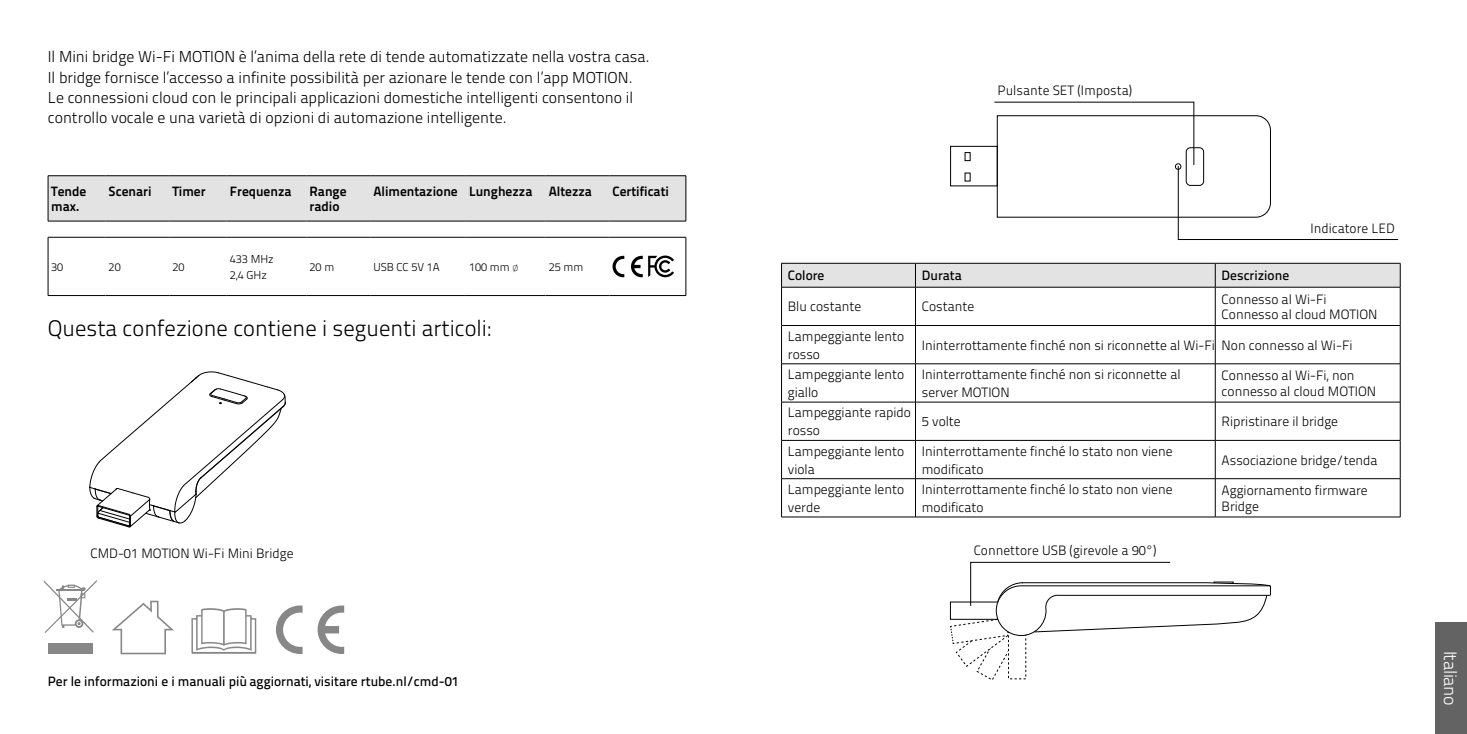
<style>
.page{position:relative;width:1467px;height:734px;background:#fff}
.page>*{position:absolute;margin:0;border:0;box-sizing:border-box;transform-origin:0 0}
.t1{font:22.5px "Titillium Text 14 L 250 wt";color:#000}
.t2{font:18px "Titillium Text 14 L 250 wt";letter-spacing:-.02em;color:#fff}
.t3{font:15.75px/20.2px "Titillium Text 14 L 250 wt";color:#000}
.t4{font:13.5px/18px "Titillium Text 14 L 250 wt";color:#000}
.t5{font:13.5px "Titillium Text 14 L 600 wt";color:#000}
.t6{font:13.5px/15.8px "Titillium Text 14 L 800 wt";color:#000}
.t7{font:13.5px "Titillium Maps 26 L 250 wt";color:#000}
.t8{font:11.47px/16px "Titillium Text 14 L 250 wt";color:#000}
</style>
<div class="page">
<div style="left:48px;top:643px;width:44px;height:11px;background:#878787"></div>
<svg style="left:44px;top:580px;width:53px;height:53px"></svg>
<svg style="left:112px;top:600px;width:62px;height:54px"></svg>
<svg style="left:191px;top:608px;width:65px;height:45px"></svg>
<svg style="left:276px;top:605px;width:27px;height:49px"></svg>
<svg style="left:318px;top:605px;width:26px;height:49px"></svg>
<svg style="left:89px;top:371px;width:197px;height:156px"></svg>
<svg style="left:950px;top:561px;width:321px;height:119px"></svg>
<div style="left:950px;top:146px;width:48px;height:40px;border:1px solid #000"></div>
<div style="left:965px;top:152px;width:5px;height:9px;border:1px solid #000"></div>
<svg style="left:994px;top:102px;width:405px;height:138px"></svg>
<div style="left:1435px;top:622px;width:32px;height:111px;background:#646363"></div>
<div style="left:49px;top:176px;width:636px;height:45px;background:#e3e3e3"></div>
<hr style="left:48px;top:175px;width:57px;height:1px;background:#000">
<hr style="left:105px;top:175px;width:64px;height:1px;background:#000">
<hr style="left:169px;top:175px;width:58px;height:1px;background:#000">
<hr style="left:227px;top:175px;width:79px;height:1px;background:#000">
<hr style="left:306px;top:175px;width:64px;height:1px;background:#000">
<hr style="left:370px;top:175px;width:96px;height:1px;background:#000">
<hr style="left:466px;top:175px;width:80px;height:1px;background:#000">
<hr style="left:546px;top:175px;width:63px;height:1px;background:#000">
<hr style="left:609px;top:175px;width:77px;height:1px;background:#000">
<hr style="left:685px;top:176px;width:1px;height:45px;background:#000">
<hr style="left:48px;top:221px;width:57px;height:1px;background:#000">
<hr style="left:105px;top:221px;width:64px;height:1px;background:#000">
<hr style="left:169px;top:221px;width:58px;height:1px;background:#000">
<hr style="left:227px;top:221px;width:79px;height:1px;background:#000">
<hr style="left:306px;top:221px;width:64px;height:1px;background:#000">
<hr style="left:370px;top:221px;width:96px;height:1px;background:#000">
<hr style="left:466px;top:221px;width:80px;height:1px;background:#000">
<hr style="left:546px;top:221px;width:63px;height:1px;background:#000">
<hr style="left:609px;top:221px;width:77px;height:1px;background:#000">
<hr style="left:48px;top:237px;width:1px;height:58px;background:#000">
<hr style="left:48px;top:176px;width:1px;height:45px;background:#000">
<hr style="left:48px;top:237px;width:57px;height:1px;background:#000">
<hr style="left:105px;top:237px;width:64px;height:1px;background:#000">
<hr style="left:169px;top:237px;width:58px;height:1px;background:#000">
<hr style="left:227px;top:237px;width:79px;height:1px;background:#000">
<hr style="left:306px;top:237px;width:64px;height:1px;background:#000">
<hr style="left:370px;top:237px;width:96px;height:1px;background:#000">
<hr style="left:466px;top:237px;width:80px;height:1px;background:#000">
<hr style="left:546px;top:237px;width:63px;height:1px;background:#000">
<hr style="left:609px;top:237px;width:77px;height:1px;background:#000">
<hr style="left:685px;top:237px;width:1px;height:58px;background:#000">
<hr style="left:48px;top:295px;width:57px;height:1px;background:#000">
<hr style="left:105px;top:295px;width:64px;height:1px;background:#000">
<hr style="left:169px;top:295px;width:58px;height:1px;background:#000">
<hr style="left:227px;top:295px;width:79px;height:1px;background:#000">
<hr style="left:306px;top:295px;width:64px;height:1px;background:#000">
<hr style="left:370px;top:295px;width:96px;height:1px;background:#000">
<hr style="left:466px;top:295px;width:80px;height:1px;background:#000">
<hr style="left:546px;top:295px;width:63px;height:1px;background:#000">
<hr style="left:609px;top:295px;width:77px;height:1px;background:#000">
<svg style="left:613px;top:256px;width:11px;height:21px"></svg>
<svg style="left:631px;top:255px;width:43px;height:22px"></svg>
<svg style="left:782px;top:288px;width:618px;height:190px"></svg>
<hr style="left:781px;top:287px;width:1px;height:38px;background:#000">
<hr style="left:915px;top:287px;width:1px;height:38px;background:#000">
<hr style="left:1215px;top:325px;width:1px;height:38px;background:#000">
<hr style="left:1400px;top:325px;width:1px;height:39px;background:#000">
<hr style="left:1215px;top:364px;width:1px;height:38px;background:#000">
<hr style="left:1400px;top:364px;width:1px;height:38px;background:#000">
<hr style="left:1215px;top:402px;width:1px;height:38px;background:#000">
<hr style="left:1400px;top:402px;width:1px;height:38px;background:#000">
<hr style="left:1215px;top:440px;width:1px;height:38px;background:#000">
<hr style="left:1400px;top:440px;width:1px;height:38px;background:#000">
<hr style="left:1215px;top:479px;width:1px;height:37px;background:#000">
<hr style="left:1400px;top:478px;width:1px;height:38px;background:#000">
<hr style="left:782px;top:287px;width:133px;height:1px;background:#000">
<hr style="left:915px;top:287px;width:300px;height:1px;background:#000">
<hr style="left:1215px;top:287px;width:185px;height:1px;background:#000">
<hr style="left:781px;top:325px;width:134px;height:1px;background:#000">
<hr style="left:915px;top:325px;width:300px;height:1px;background:#000">
<hr style="left:1215px;top:325px;width:185px;height:1px;background:#000">
<hr style="left:781px;top:363px;width:134px;height:1px;background:#000">
<hr style="left:915px;top:363px;width:300px;height:1px;background:#000">
<hr style="left:1215px;top:363px;width:185px;height:1px;background:#000">
<hr style="left:781px;top:401px;width:134px;height:1px;background:#000">
<hr style="left:915px;top:401px;width:300px;height:1px;background:#000">
<hr style="left:1215px;top:401px;width:185px;height:1px;background:#000">
<hr style="left:781px;top:440px;width:134px;height:1px;background:#000">
<hr style="left:915px;top:440px;width:300px;height:1px;background:#000">
<hr style="left:1215px;top:440px;width:185px;height:1px;background:#000">
<hr style="left:781px;top:478px;width:134px;height:1px;background:#000">
<hr style="left:915px;top:478px;width:300px;height:1px;background:#000">
<hr style="left:1215px;top:478px;width:185px;height:1px;background:#000">
<hr style="left:781px;top:516px;width:134px;height:1px;background:#000">
<hr style="left:915px;top:516px;width:300px;height:1px;background:#000">
<hr style="left:1215px;top:516px;width:185px;height:1px;background:#000">
<svg style="left:781px;top:263px;width:620px;height:24px;background:#d7d7d7"></svg>
<hr style="left:1215px;top:287px;width:1px;height:38px;background:#000">
<hr style="left:1400px;top:287px;width:1px;height:38px;background:#000">
<hr style="left:781px;top:325px;width:1px;height:38px;background:#000">
<hr style="left:915px;top:325px;width:1px;height:38px;background:#000">
<hr style="left:781px;top:364px;width:1px;height:38px;background:#000">
<hr style="left:915px;top:364px;width:1px;height:38px;background:#000">
<hr style="left:781px;top:402px;width:1px;height:38px;background:#000">
<hr style="left:915px;top:402px;width:1px;height:38px;background:#000">
<hr style="left:781px;top:440px;width:1px;height:38px;background:#000">
<hr style="left:915px;top:440px;width:1px;height:38px;background:#000">
<hr style="left:781px;top:479px;width:1px;height:37px;background:#000">
<hr style="left:915px;top:479px;width:1px;height:37px;background:#000">
<p class="t3" style="left:48px;top:47px;width:603px">Il Mini bridge Wi-Fi MOTION è l’anima della rete di tende automatizzate nella vostra casa.<br>Il bridge fornisce l’accesso a infinite possibilità per azionare le tende con l’app MOTION.<br>Le connessioni cloud con le principali applicazioni domestiche intelligenti consentono il controllo vocale e una varietà di opzioni di automazione intelligente.</p>
<p class="t6" style="left:51px;top:183px;width:37px">Tende max.</p>
<p class="t6" style="left:109px;top:183px;width:44px">Scenari</p>
<p class="t6" style="left:172px;top:183px;width:35px">Timer</p>
<p class="t6" style="left:230px;top:183px;width:63px">Frequenza</p>
<p class="t6" style="left:310px;top:183px;width:39px">Range radio</p>
<p class="t6" style="left:373px;top:183px;width:220px">Alimentazione Lunghezza Altezza</p>
<p class="t6" style="left:613px;top:183px;width:58px">Certificati</p>
<p class="t8" style="left:51px;top:259px;width:14px">30</p>
<p class="t8" style="left:109px;top:259px;width:14px">20</p>
<p class="t8" style="left:172px;top:259px;width:14px">20</p>
<p class="t8" style="left:230px;top:251px;width:45px">433 MHz<br>2,4 GHz</p>
<p class="t8" style="left:310px;top:259px;width:26px">20 m</p>
<p class="t8" style="left:373px;top:259px;width:68px">USB CC 5V 1A</p>
<p class="t8" style="left:469px;top:259px;width:51px">100 mm ø</p>
<p class="t8" style="left:549px;top:259px;width:36px">25 mm</p>
<h1 class="t1" style="left:48px;top:315px;width:444px">Questa confezione contiene i seguenti articoli:</h1>
<p class="t4" style="left:91px;top:544px;width:204px">CMD-01 MOTION Wi-Fi Mini Bridge</p>
<p class="t5" style="left:48px;top:673px;width:413px">Per le informazioni e i manuali più aggiornati, visitare rtube.nl/cmd-01</p>
<p class="t7" style="left:998px;top:80px;width:136px">Pulsante SET (Imposta)</p>
<p class="t7" style="left:1310px;top:218px;width:86px">Indicatore LED</p>
<p class="t5" style="left:788px;top:267px;width:38px">Colore</p>
<p class="t5" style="left:922px;top:267px;width:41px">Durata</p>
<p class="t5" style="left:1222px;top:267px;width:69px">Descrizione</p>
<p class="t4" style="left:788px;top:298px;width:75px">Blu costante</p>
<p class="t4" style="left:922px;top:298px;width:54px">Costante</p>
<p class="t4" style="left:1222px;top:291px;width:157px;line-height:15.8px">Connesso al Wi-Fi<br>Connesso al cloud MOTION</p>
<p class="t4" style="left:788px;top:327px;width:118px">Lampeggiante lento rosso</p>
<p class="t4" style="left:922px;top:336px;width:432px">Ininterrottamente finché non si riconnette al Wi-Fi Non connesso al Wi-Fi</p>
<p class="t4" style="left:788px;top:365px;width:118px">Lampeggiante lento giallo</p>
<p class="t4" style="left:922px;top:365px;width:260px">Ininterrottamente finché non si riconnette al server MOTION</p>
<p class="t4" style="left:1222px;top:367px;width:156px;line-height:15.8px">Connesso al Wi-Fi, non connesso al cloud MOTION</p>
<p class="t4" style="left:788px;top:403px;width:125px">Lampeggiante rapido rosso</p>
<p class="t4" style="left:922px;top:412px;width:40px">5 volte</p>
<p class="t4" style="left:1222px;top:412px;width:118px">Ripristinare il bridge</p>
<p class="t4" style="left:788px;top:442px;width:118px">Lampeggiante lento viola</p>
<p class="t4" style="left:922px;top:442px;width:252px">Ininterrottamente finché lo stato non viene modificato</p>
<p class="t4" style="left:1222px;top:451px;width:157px">Associazione bridge/tenda</p>
<p class="t4" style="left:788px;top:480px;width:118px">Lampeggiante lento verde</p>
<p class="t4" style="left:922px;top:480px;width:252px">Ininterrottamente finché lo stato non viene modificato</p>
<p class="t4" style="left:1222px;top:482px;width:148px;line-height:15.8px">Aggiornamento firmware<br>Bridge</p>
<p class="t7" style="left:974px;top:540px;width:184px">Connettore USB (girevole a 90°)</p>
<h2 class="t2" style="left:1461px;top:650px;width:57px;rotate:90deg">Italiano</h2>
</div>
